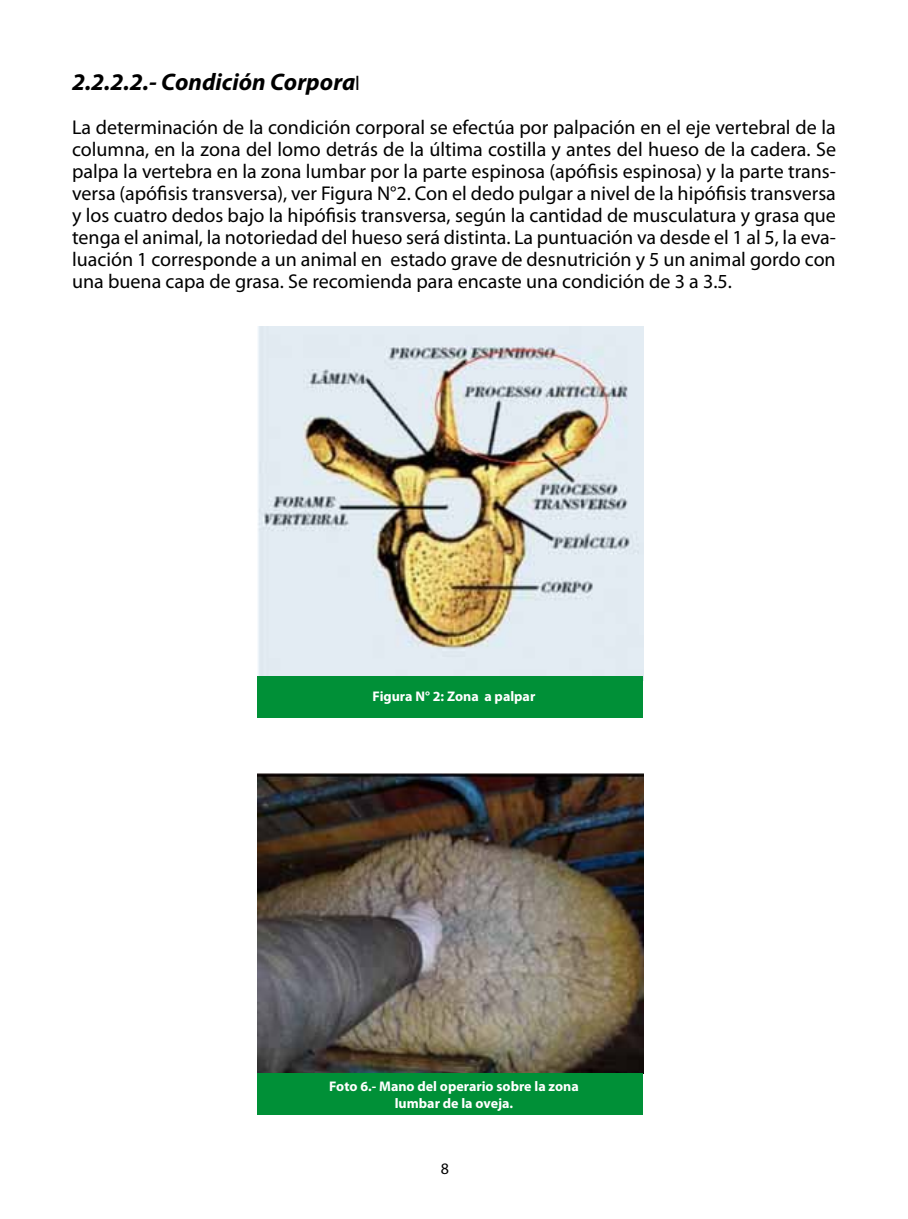
<style>
.page{position:relative;width:908px;height:1219px;background:#fff}
.page>*{position:absolute;margin:0;border:0;box-sizing:border-box;transform-origin:0 0}
.t1{font:italic 700 24px "Myriad Pro";color:#000}
.t2{font:20px/22px "Myriad Pro";color:#000;text-align:justify}
.t3{font:16px "Myriad Pro";color:#000}
.t4{font:700 14px/16.8px "Myriad Pro";color:#fff;text-align:center}
.s1{font-weight:400;font-style:normal;font-size:20px}
</style>
<div class="page">
<img style="left:257px;top:773px;width:386px;height:300px">
<img style="left:257px;top:326px;width:386px;height:351px">
<div style="left:257px;top:677px;width:386px;height:41px;background:#009037"></div>
<div style="left:257px;top:1073px;width:386px;height:42px;background:#009037"></div>
<p class="t1" style="left:72px;top:66px;width:289px">2.2.2.2.- Condición Corpora<span class="s1">l</span></p>
<p class="t2" style="left:72px;top:116px;width:765px">La determinación de la condición corporal se efectúa por palpación en el eje vertebral de la columna, en la zona del lomo detrás de la última costilla y antes del hueso de la cadera. Se palpa la vertebra en la zona lumbar por la parte espinosa (apófisis espinosa) y la parte trans&shy;versa (apófisis transversa), ver Figura N°2. Con el dedo pulgar a nivel de la hipófisis transversa y los cuatro dedos bajo la hipófisis transversa, según la cantidad de musculatura y grasa que tenga el animal, la notoriedad del hueso será distinta. La puntuación va desde el 1 al 5, la eva&shy;luación 1 corresponde a un animal en estado grave de desnutrición y 5 un animal gordo con una buena capa de grasa. Se recomienda para encaste una condición de 3 a 3.5.</p>
<p class="t4" style="left:372px;top:687px;width:164px">Figura N° 2: Zona a palpar</p>
<p class="t4" style="left:329px;top:1077px;width:251px">Foto 6.- Mano del operario sobre la zona lumbar de la oveja.</p>
<p class="t3" style="left:440px;top:1159px;width:10px">8</p>
</div>
